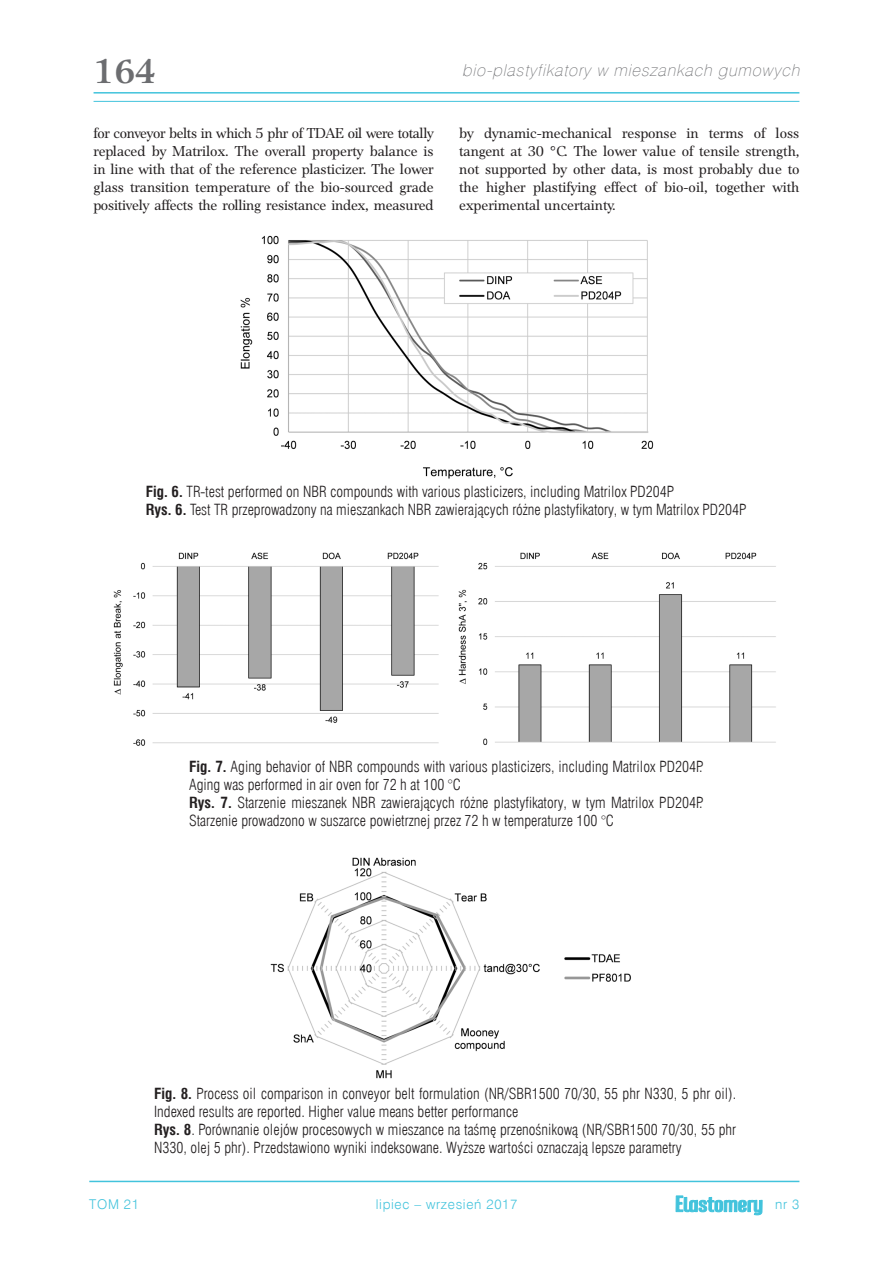
<style>
.page{position:relative;width:893px;height:1263px;background:#fff}
.page>*{position:absolute;margin:0;border:0;box-sizing:border-box;transform-origin:0 0}
.t1{font:700 36px "Platea EFN";color:#6c6d70}
.t2{font:italic 16.5px "Swis 721 Th EU";color:#6c6d70}
.Podpis_rysunek_tabel{font:15px/18px "Swis 721 Lt Cn EU";color:#231f20}
.TEKST_GLOWNY{font:15px/18px "Platea EFN";letter-spacing:-.01em;color:#231f20;text-align:justify}
.t3{font:13.5px "Swis 721 Lt EU";letter-spacing:.05em;color:#42c3dc}
.s1{font-family:"Swis 721 Cn EU";font-weight:700}
</style>
<div class="page">
<hr style="left:94px;top:92px;width:705px;height:2px;background:#42c3dc">
<hr style="left:94px;top:101px;width:705px;height:1px;background:#42c3dc">
<svg style="left:675px;top:1195px;width:88px;height:21px"></svg>
<hr style="left:89px;top:1181px;width:710px;height:1px;background:#42c3dc">
<img style="left:240px;top:235px;width:414px;height:243px">
<img style="left:113px;top:552px;width:663px;height:194px">
<img style="left:270px;top:857px;width:361px;height:222px">
<h1 class="t1" style="left:94px;top:50px;width:64px">164</h1>
<p class="t2" style="left:462px;top:60px;width:343px">bio-plastyfikatory w mieszankach gumowych</p>
<p class="TEKST_GLOWNY" style="left:94px;top:124px;width:342px">for conveyor belts in which 5 phr of TDAE oil were totally replaced by Matrilox. The overall property balance is in line with that of the reference plasticizer. The lower glass transition temperature of the bio-sourced grade positively affects the rolling resistance index, measured</p>
<p class="TEKST_GLOWNY" style="left:459px;top:124px;width:342px">by dynamic-mechanical response in terms of loss tangent at 30 °C. The lower value of tensile strength, not supported by other data, is most probably due to the higher plastifying effect of bio-oil, together with experimental uncertainty.</p>
<p class="Podpis_rysunek_tabel" style="left:146px;top:483px;width:530px"><span class="s1">Fig. 6.</span> TR-test performed on NBR compounds with various plasticizers, including Matrilox PD204P</p>
<p class="Podpis_rysunek_tabel" style="left:146px;top:501px;width:602px"><span class="s1">Rys. 6.</span> Test TR przeprowadzony na mieszankach NBR zawierających różne plastyfikatory, w tym Matrilox PD204P</p>
<p class="Podpis_rysunek_tabel" style="left:189px;top:757px;width:516px"><span class="s1">Fig. 7.</span> Aging behavior of NBR compounds with various plasticizers, including Matrilox PD204P.<br>Aging was performed in air oven for 72 h at 100 °C</p>
<p class="Podpis_rysunek_tabel" style="left:189px;top:793px;width:516px"><span class="s1">Rys. 7.</span> Starzenie mieszanek NBR zawierających różne plastyfikatory, w tym Matrilox PD204P.<br>Starzenie prowadzono w suszarce powietrznej przez 72 h w temperaturze 100 °C</p>
<p class="Podpis_rysunek_tabel" style="left:154px;top:1084px;width:584px"><span class="s1">Fig. 8.</span> Process oil comparison in conveyor belt formulation (NR/SBR1500 70/30, 55 phr N330, 5 phr oil).<br>Indexed results are reported. Higher value means better performance</p>
<p class="Podpis_rysunek_tabel" style="left:154px;top:1120px;width:584px"><span class="s1">Rys. 8</span>. Porównanie olejów procesowych w mieszance na taśmę przenośnikową (NR/SBR1500 70/30, 55 phr<br>N330, olej 5 phr). Przedstawiono wyniki indeksowane. Wyższe wartości oznaczają lepsze parametry</p>
<p class="t3" style="left:89px;top:1196px;width:51px">TOM 21</p>
<p class="t3" style="left:376px;top:1196px;width:143px">lipiec – wrzesień 2017</p>
<p class="t3" style="left:775px;top:1196px;width:26px">nr 3</p>
</div>
